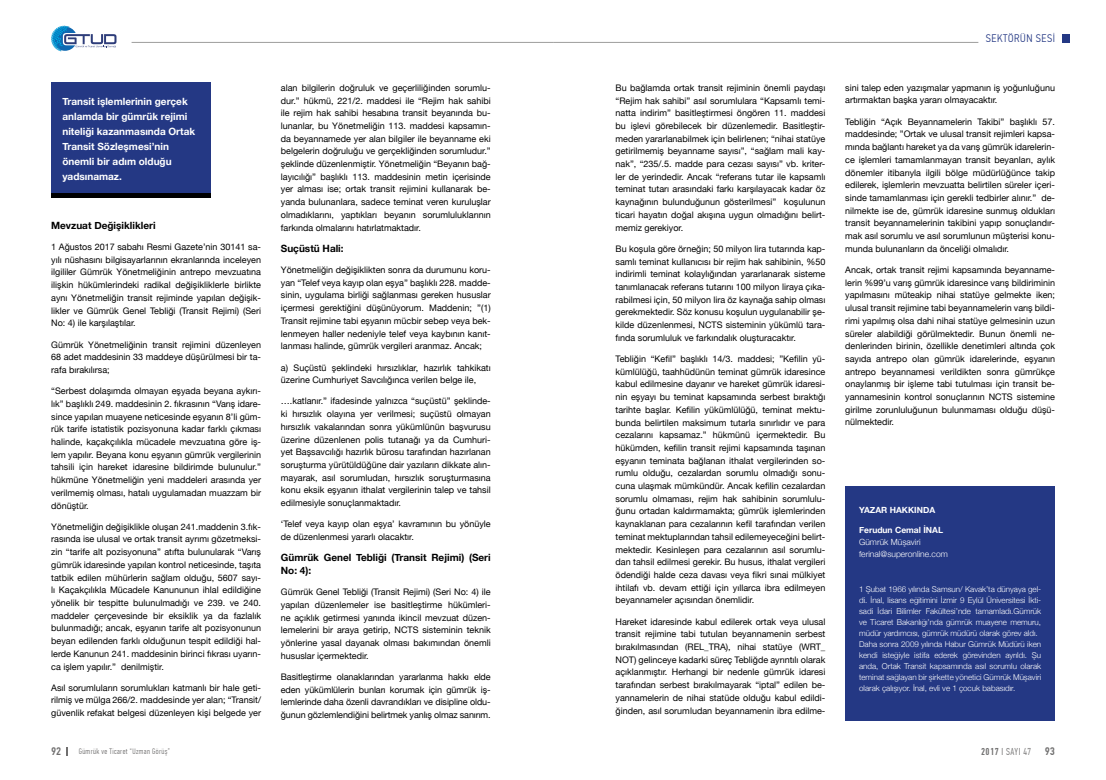
<style>
.page{position:relative;width:1106px;height:780px;background:#fff}
.page>*{position:absolute;margin:0;border:0;box-sizing:border-box;transform-origin:0 0}
.t1{font:300 11px "PF Din Text Cond Pro";letter-spacing:.05em;color:#243884}
.t2{font:500 11px "PF Din Text Cond Pro";color:#706f6f}
.t3{font:700 10px/15px "Helvetica Neue";color:#fff}
.t4{font:700 10px/12.7px "Helvetica Neue";color:#000}
.t5{font:300 10px "PF Din Text Comp Pro";letter-spacing:.05em;color:#706f6f}
.t6{font:9px/12.7px "Helvetica Neue";color:#000;text-align:justify}
.t7{font:300 8.5px/12px "Helvetica Neue";color:#fff}
.t8{font:700 8.5px "Helvetica Neue";color:#fff}
.t9{font:300 8px/11px "Helvetica Neue";color:#fff}
.t10{font:300 8px "PF Din Text Comp Pro";letter-spacing:.05em;color:#706f6f}
.s1{font-weight:500}
.s2{font-family:"PF Din Text Cond Pro";font-weight:500;font-size:11px}
</style>
<div class="page">
<hr style="left:132px;top:42px;width:421px;height:1px;background:#9d9d9c">
<svg style="left:51px;top:26px;width:66px;height:25px"></svg>
<svg style="left:66px;top:747px;width:2px;height:8px"></svg>
<hr style="left:553px;top:42px;width:425px;height:1px;background:#9d9d9c">
<div style="left:1062px;top:34px;width:7px;height:9px;background:#243884"></div>
<div style="left:845px;top:485px;width:210px;height:235px;background:#243884"></div>
<div style="left:51px;top:82px;width:159px;height:111px;background:#243884"></div>
<hr style="left:51px;top:193px;width:159px;height:4px;background:#000">
<p class="t3" style="left:62px;top:94px;width:134px">Transit işlemlerinin gerçek anlamda bir gümrük rejimi niteliği kazanmasında Ortak<br>Transit Sözleşmesi’nin önemli bir adım olduğu yadsınamaz.</p>
<p class="t4" style="left:51px;top:219px;width:106px">Mevzuat Değişiklikleri</p>
<p class="t6" style="left:51px;top:241px;width:211px">1 Ağustos 2017 sabahı Resmi Gazete’nin 30141 sa&shy;yılı nüshasını bilgisayarlarının ekranlarında inceleyen ilgililer Gümrük Yönetmeliğinin antrepo mevzuatına ilişkin hükümlerindeki radikal değişikliklerle birlikte aynı Yönetmeliğin transit rejiminde yapılan değişik&shy;likler ve Gümrük Genel Tebliği (Transit Rejimi) (Seri No: 4) ile karşılaştılar.</p>
<p class="t6" style="left:51px;top:338px;width:211px">Gümrük Yönetmeliğinin transit rejimini düzenleyen 68 adet maddesinin 33 maddeye düşürülmesi bir ta&shy;rafa bırakılırsa;</p>
<p class="t6" style="left:51px;top:385px;width:211px">“Serbest dolaşımda olmayan eşyada beyana aykırı&shy;lık” başlıklı 249. maddesinin 2. fıkrasının “Varış idare&shy;since yapılan muayene neticesinde eşyanın 8’li güm&shy;rük tarife istatistik pozisyonuna kadar farklı çıkması halinde, kaçakçılıkla mücadele mevzuatına göre iş&shy;lem yapılır. Beyana konu eşyanın gümrük vergilerinin tahsili için hareket idaresine bildirimde bulunulur.” hükmüne Yönetmeliğin yeni maddeleri arasında yer verilmemiş olması, hatalı uygulamadan muazzam bir dönüştür.</p>
<p class="t6" style="left:51px;top:520px;width:211px">Yönetmeliğin değişiklikle oluşan 241.maddenin 3.fık&shy;rasında ise ulusal ve ortak transit ayrımı gözetmeksi&shy;zin “tarife alt pozisyonuna” atıfta bulunularak “Varış gümrük idaresinde yapılan kontrol neticesinde, taşıta tatbik edilen mühürlerin sağlam olduğu, 5607 sayı&shy;lı Kaçakçılıkla Mücadele Kanununun ihlal edildiğine yönelik bir tespitte bulunulmadığı ve 239. ve 240. maddeler çerçevesinde bir eksiklik ya da fazlalık bulunmadığı; ancak, eşyanın tarife alt pozisyonunun beyan edilenden farklı olduğunun tespit edildiği hal&shy;lerde Kanunun 241. maddesinin birinci fıkrası uyarın&shy;ca işlem yapılır.” denilmiştir.</p>
<p class="t6" style="left:51px;top:681px;width:211px">Asıl sorumluların sorumlukları katmanlı bir hale geti&shy;rilmiş ve mülga 266/2. maddesinde yer alan; “Transit/ güvenlik refakat belgesi düzenleyen kişi belgede yer</p>
<p class="t6" style="left:281px;top:82px;width:211px">alan bilgilerin doğruluk ve geçerliliğinden sorumlu&shy;dur.” hükmü, 221/2. maddesi ile “Rejim hak sahibi ile rejim hak sahibi hesabına transit beyanında bu&shy;lunanlar, bu Yönetmeliğin 113. maddesi kapsamın&shy;da beyannamede yer alan bilgiler ile beyanname eki belgelerin doğruluğu ve gerçekliğinden sorumludur.” şeklinde düzenlenmiştir. Yönetmeliğin “Beyanın bağ&shy;layıcılığı” başlıklı 113. maddesinin metin içerisinde yer alması ise; ortak transit rejimini kullanarak be&shy;yanda bulunanlara, sadece teminat veren kuruluşlar olmadıklarını, yaptıkları beyanın sorumluluklarının farkında olmalarını hatırlatmaktadır.</p>
<p class="t4" style="left:281px;top:242px;width:64px">Suçüstü Hali:</p>
<p class="t6" style="left:281px;top:264px;width:211px">Yönetmeliğin değişiklikten sonra da durumunu koru&shy;yan “Telef veya kayıp olan eşya” başlıklı 228. madde&shy;sinin, uygulama birliği sağlanması gereken hususlar içermesi gerektiğini düşünüyorum. Maddenin; ”(1)<br>Transit rejimine tabi eşyanın mücbir sebep veya bek&shy;lenmeyen haller nedeniyle telef veya kaybının kanıt&shy;lanması halinde, gümrük vergileri aranmaz. Ancak;</p>
<p class="t6" style="left:281px;top:361px;width:211px">a) Suçüstü şeklindeki hırsızlıklar, hazırlık tahkikatı üzerine Cumhuriyet Savcılığınca verilen belge ile,</p>
<p class="t6" style="left:281px;top:395px;width:211px">….katlanır.” ifadesinde yalnızca “suçüstü” şeklinde&shy;ki hırsızlık olayına yer verilmesi; suçüstü olmayan hırsızlık vakalarından sonra yükümlünün başvurusu üzerine düzenlenen polis tutanağı ya da Cumhuri&shy;yet Başsavcılığı hazırlık bürosu tarafından hazırlanan soruşturma yürütüldüğüne dair yazıların dikkate alın&shy;mayarak, asıl sorumludan, hırsızlık soruşturmasına konu eksik eşyanın ithalat vergilerinin talep ve tahsil edilmesiyle sonuçlanmaktadır.</p>
<p class="t6" style="left:281px;top:518px;width:211px">‘Telef veya kayıp olan eşya’ kavramının bu yönüyle de düzenlenmesi yararlı olacaktır.</p>
<p class="t4" style="left:281px;top:551px;width:211px">Gümrük Genel Tebliği (Transit Rejimi) (Seri<br>No: 4):</p>
<p class="t6" style="left:281px;top:586px;width:211px">Gümrük Genel Tebliği (Transit Rejimi) (Seri No: 4) ile yapılan düzenlemeler ise basitleştirme hükümleri&shy;ne açıklık getirmesi yanında ikincil mevzuat düzen&shy;lemelerini bir araya getirip, NCTS sisteminin teknik yönlerine yasal dayanak olması bakımından önemli hususlar içermektedir.</p>
<p class="t6" style="left:281px;top:670px;width:211px">Basitleştirme olanaklarından yararlanma hakkı elde eden yükümlülerin bunları korumak için gümrük iş&shy;lemlerinde daha özenli davrandıkları ve disipline oldu&shy;ğunun gözlemlendiğini belirtmek yanlış olmaz sanırım.</p>
<p class="t6" style="left:615px;top:82px;width:211px">Bu bağlamda ortak transit rejiminin önemli paydaşı “Rejim hak sahibi” asıl sorumlulara “Kapsamlı temi&shy;natta indirim” basitleştirmesi öngören 11. maddesi bu işlevi görebilecek bir düzenlemedir. Basitleştir&shy;meden yararlanabilmek için belirlenen; “nihai statüye getirilmemiş beyanname sayısı”, “sağlam mali kay&shy;nak”, “235/.5. madde para cezası sayısı” vb. kriter&shy;ler de yerindedir. Ancak “referans tutar ile kapsamlı teminat tutarı arasındaki farkı karşılayacak kadar öz kaynağının bulunduğunun gösterilmesi” koşulunun ticari hayatın doğal akışına uygun olmadığını belirt&shy;memiz gerekiyor.</p>
<p class="t6" style="left:615px;top:243px;width:211px">Bu koşula göre örneğin; 50 milyon lira tutarında kap&shy;samlı teminat kullanıcısı bir rejim hak sahibinin, %50 indirimli teminat kolaylığından yararlanarak sisteme tanımlanacak referans tutarını 100 milyon liraya çıka&shy;rabilmesi için, 50 milyon lira öz kaynağa sahip olması gerekmektedir. Söz konusu koşulun uygulanabilir şe&shy;kilde düzenlenmesi, NCTS sisteminin yükümlü tara&shy;fında sorumluluk ve farkındalık oluşturacaktır.</p>
<p class="t6" style="left:615px;top:353px;width:211px">Tebliğin “Kefil” başlıklı 14/3. maddesi; ”Kefilin yü&shy;kümlülüğü, taahhüdünün teminat gümrük idaresince kabul edilmesine dayanır ve hareket gümrük idaresi&shy;nin eşyayı bu teminat kapsamında serbest bıraktığı tarihte başlar. Kefilin yükümlülüğü, teminat mektu&shy;bunda belirtilen maksimum tutarla sınırlıdır ve para cezalarını kapsamaz.” hükmünü içermektedir. Bu hükümden, kefilin transit rejimi kapsamında taşınan eşyanın teminata bağlanan ithalat vergilerinden so&shy;rumlu olduğu, cezalardan sorumlu olmadığı sonu&shy;cuna ulaşmak mümkündür. Ancak kefilin cezalardan sorumlu olmaması, rejim hak sahibinin sorumlulu&shy;ğunu ortadan kaldırmamakta; gümrük işlemlerinden kaynaklanan para cezalarının kefil tarafından verilen teminat mektuplarından tahsil edilemeyeceğini belirt&shy;mektedir. Kesinleşen para cezalarının asıl sorumlu&shy;dan tahsil edilmesi gerekir. Bu husus, ithalat vergileri ödendiği halde ceza davası veya fikri sınai mülkiyet ihtilafı vb. devam ettiği için yıllarca ibra edilmeyen beyannameler açısından önemlidir.</p>
<p class="t6" style="left:615px;top:615px;width:211px">Hareket idaresinde kabul edilerek ortak veya ulusal transit rejimine tabi tutulan beyannamenin serbest bırakılmasından (REL_TRA), nihai statüye (WRT_ NOT) gelinceye kadarki süreç Tebliğde ayrıntılı olarak açıklanmıştır. Herhangi bir nedenle gümrük idaresi tarafından serbest bırakılmayarak “iptal” edilen be&shy;yannamelerin de nihai statüde olduğu kabul edildi&shy;ğinden, asıl sorumludan beyannamenin ibra edilme-</p>
<p class="t1" style="left:985px;top:32px;width:71px">SEKTÖRÜN SESİ</p>
<p class="t6" style="left:845px;top:82px;width:211px">sini talep eden yazışmalar yapmanın iş yoğunluğunu artırmaktan başka yararı olmayacaktır.</p>
<p class="t6" style="left:845px;top:116px;width:211px">Tebliğin “Açık Beyannamelerin Takibi” başlıklı 57. maddesinde; ”Ortak ve ulusal transit rejimleri kapsa&shy;mında bağlantı hareket ya da varış gümrük idarelerin&shy;ce işlemleri tamamlanmayan transit beyanları, aylık dönemler itibarıyla ilgili bölge müdürlüğünce takip edilerek, işlemlerin mevzuatta belirtilen süreler içeri&shy;sinde tamamlanması için gerekli tedbirler alınır.” de&shy;nilmekte ise de, gümrük idaresine sunmuş oldukları transit beyannamelerinin takibini yapıp sonuçlandır&shy;mak asıl sorumlu ve asıl sorumlunun müşterisi konu&shy;munda bulunanların da önceliği olmalıdır.</p>
<p class="t6" style="left:845px;top:264px;width:211px">Ancak, ortak transit rejimi kapsamında beyanname&shy;lerin %99’u varış gümrük idaresince varış bildiriminin yapılmasını müteakip nihai statüye gelmekte iken; ulusal transit rejimine tabi beyannamelerin varış bildi&shy;rimi yapılmış olsa dahi nihai statüye gelmesinin uzun süreler alabildiği görülmektedir. Bunun önemli ne&shy;denlerinden birinin, özellikle denetimleri altında çok sayıda antrepo olan gümrük idarelerinde, eşyanın antrepo beyannamesi verildikten sonra gümrükçe onaylanmış bir işleme tabi tutulması için transit be&shy;yannamesinin kontrol sonuçlarının NCTS sistemine girilme zorunluluğunun bulunmaması olduğu düşü&shy;nülmektedir.</p>
<p class="t8" style="left:859px;top:503px;width:78px">YAZAR HAKKINDA</p>
<p class="t8" style="left:859px;top:523px;width:85px">Ferudun Cemal İNAL</p>
<p class="t7" style="left:859px;top:535px;width:90px">Gümrük Müşaviri ferinal@superonline.com</p>
<p class="t9" style="left:859px;top:583px;width:183px">1 Şubat 1966 yılında Samsun/ Kavak’ta dünyaya gel&shy;di. İnal, lisans eğitimini İzmir 9 Eylül Üniversitesi İkti&shy;sadi İdari Bilimler Fakültesi’nde tamamladı.Gümrük ve Ticaret Bakanlığı’nda gümrük muayene memuru, müdür yardımcısı, gümrük müdürü olarak görev aldı.<br>Daha sonra 2009 yılında Habur Gümrük Müdürü iken kendi isteğiyle istifa ederek görevinden ayrıldı. Şu anda, Ortak Transit kapsamında asıl sorumlu olarak teminat sağlayan bir şirkette yönetici Gümrük Müşaviri olarak çalışıyor. İnal, evli ve 1 çocuk babasıdır.</p>
<p class="t2" style="left:51px;top:744px;width:12px">92</p>
<p class="t10" style="left:79px;top:746px;width:93px">Gümrük ve Ticaret “Uzman Görüş”</p>
<p class="t5" style="left:981px;top:745px;width:75px"><span class="s1">2017</span> I SAYI 47 <span class="s2">93</span></p>
</div>
